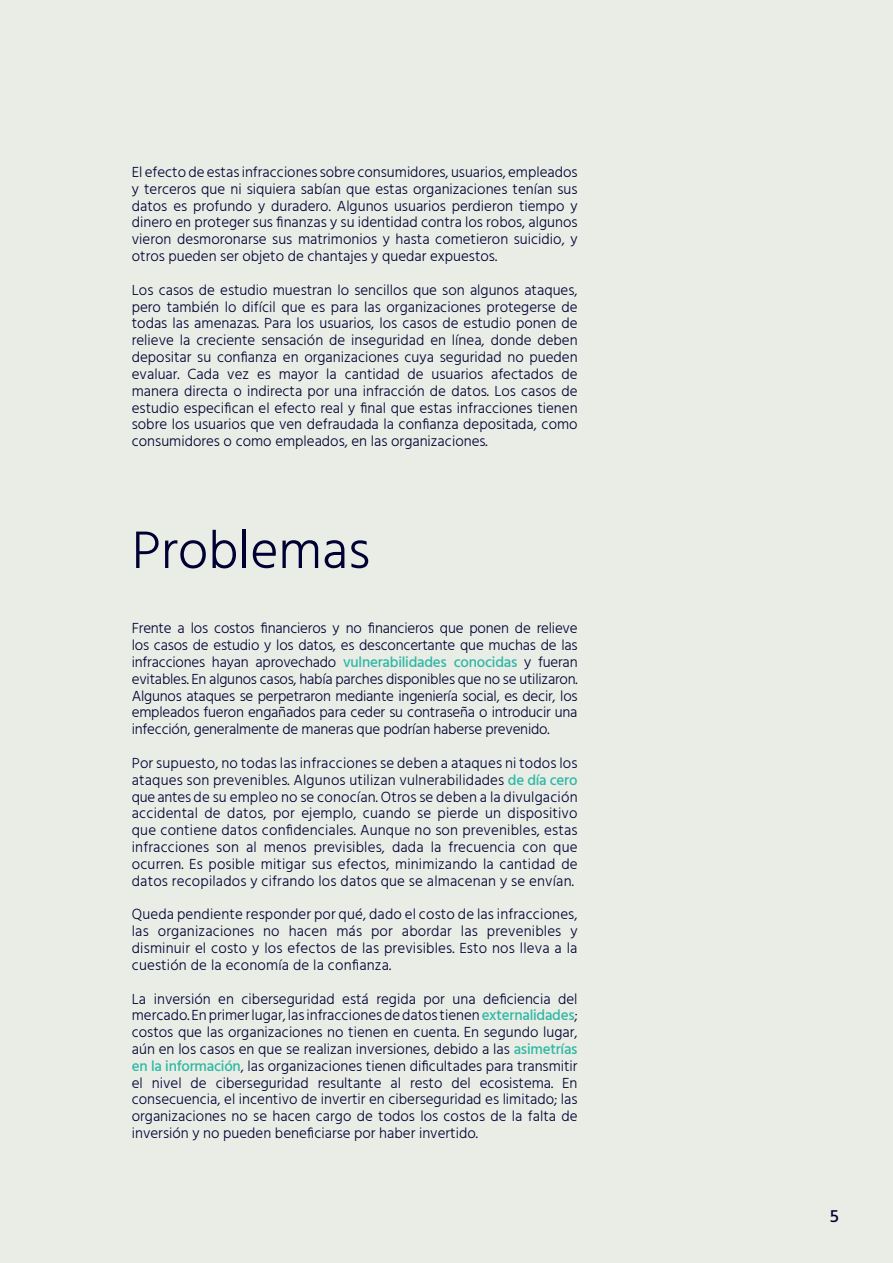
<style>
.page{position:relative;width:893px;height:1263px;background:#e9ede5}
.page>*{position:absolute;margin:0;border:0;box-sizing:border-box;transform-origin:0 0}
.titolo_interno_capit{font:300 54px "Hind";color:#003}
.t1{font:500 18px "Hind";color:#003}
.testo_principale{font:300 15px/16.8px "Hind";color:#003;text-align:justify}
.s1{font-weight:500;color:#2cb7a5}
</style>
<div class="page">
<p class="testo_principale" style="left:132px;top:165px;width:447px">El efecto de estas infracciones sobre consumidores, usuarios, empleados y terceros que ni siquiera sabían que estas organizaciones tenían sus datos es profundo y duradero. Algunos usuarios perdieron tiempo y dinero en proteger sus finanzas y su identidad contra los robos, algunos vieron desmoronarse sus matrimonios y hasta cometieron suicidio, y otros pueden ser objeto de chantajes y quedar expuestos.</p>
<p class="testo_principale" style="left:132px;top:283px;width:447px">Los casos de estudio muestran lo sencillos que son algunos ataques, pero también lo difícil que es para las organizaciones protegerse de todas las amenazas. Para los usuarios, los casos de estudio ponen de relieve la creciente sensación de inseguridad en línea, donde deben depositar su confianza en organizaciones cuya seguridad no pueden evaluar. Cada vez es mayor la cantidad de usuarios afectados de manera directa o indirecta por una infracción de datos. Los casos de estudio especifican el efecto real y final que estas infracciones tienen sobre los usuarios que ven defraudada la confianza depositada, como consumidores o como empleados, en las organizaciones.</p>
<p class="titolo_interno_capit" style="left:132px;top:514px;width:240px">Problemas</p>
<p class="testo_principale" style="left:132px;top:621px;width:447px">Frente a los costos financieros y no financieros que ponen de relieve los casos de estudio y los datos, es desconcertante que muchas de las infracciones hayan aprovechado <span class="s1">vulnerabilidades conocidas</span> y fueran evitables. En algunos casos, había parches disponibles que no se utilizaron.<br>Algunos ataques se perpetraron mediante ingeniería social, es decir, los empleados fueron engañados para ceder su contraseña o introducir una infección, generalmente de maneras que podrían haberse prevenido.</p>
<p class="testo_principale" style="left:132px;top:756px;width:447px">Por supuesto, no todas las infracciones se deben a ataques ni todos los ataques son prevenibles. Algunos utilizan vulnerabilidades <span class="s1">de día cero </span>que antes de su empleo no se conocían. Otros se deben a la divulgación accidental de datos, por ejemplo, cuando se pierde un dispositivo que contiene datos confidenciales. Aunque no son prevenibles, estas infracciones son al menos previsibles, dada la frecuencia con que ocurren. Es posible mitigar sus efectos, minimizando la cantidad de datos recopilados y cifrando los datos que se almacenan y se envían.</p>
<p class="testo_principale" style="left:132px;top:907px;width:447px">Queda pendiente responder por qué, dado el costo de las infracciones, las organizaciones no hacen más por abordar las prevenibles y disminuir el costo y los efectos de las previsibles. Esto nos lleva a la cuestión de la economía de la confianza.</p>
<p class="testo_principale" style="left:132px;top:991px;width:447px">La inversión en ciberseguridad está regida por una deficiencia del mercado. En primer lugar, las infracciones de datos tienen <span class="s1">externalidades</span>; costos que las organizaciones no tienen en cuenta. En segundo lugar, aún en los casos en que se realizan inversiones, debido a las <span class="s1">asimetrías en la información</span>, las organizaciones tienen dificultades para transmitir el nivel de ciberseguridad resultante al resto del ecosistema. En consecuencia, el incentivo de invertir en ciberseguridad es limitado; las organizaciones no se hacen cargo de todos los costos de la falta de inversión y no pueden beneficiarse por haber invertido.</p>
<p class="t1" style="left:830px;top:1204px;width:11px">5</p>
</div>
